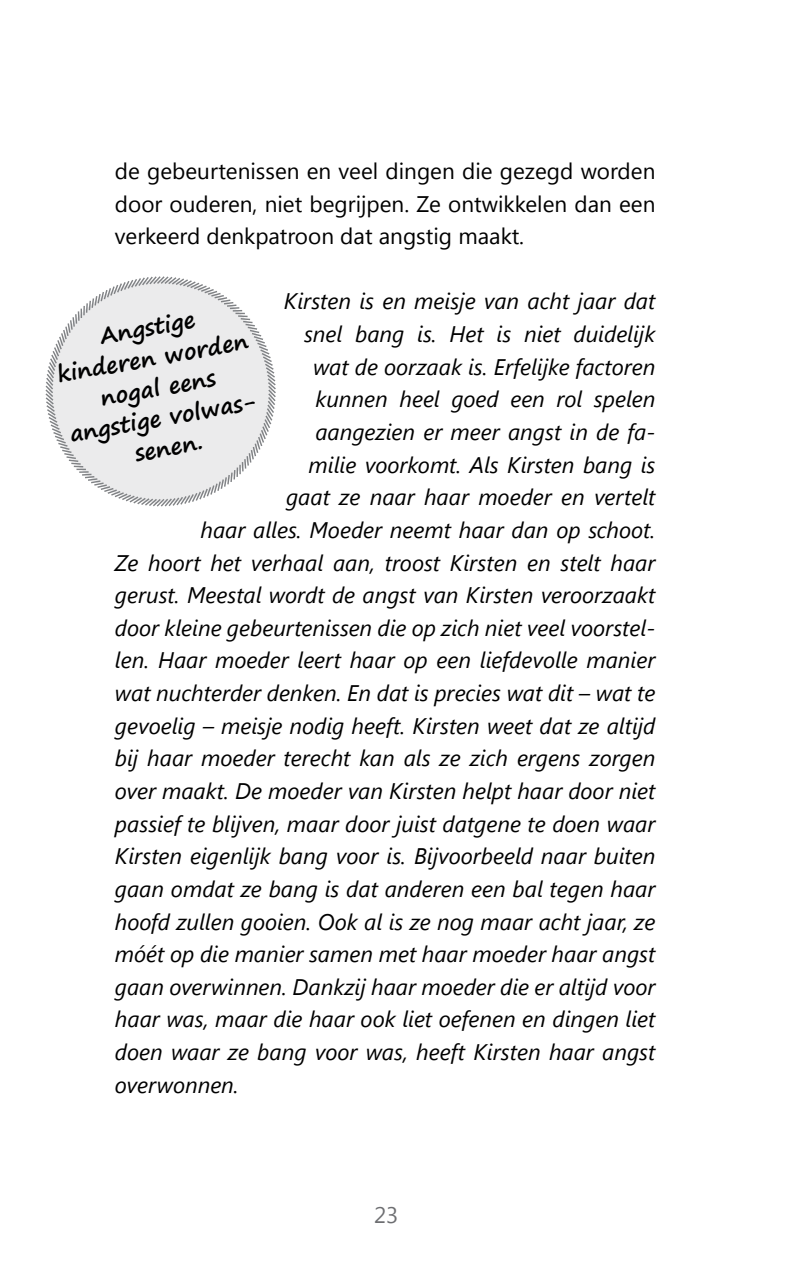
<style>
.page{position:relative;width:798px;height:1276px;background:#fff}
.page>*{position:absolute;margin:0;border:0;box-sizing:border-box;transform-origin:0 0}
.t1{font:italic 22.5px "Segoe UI";color:#000}
.t2{font:22.5px/32.6px "Segoe UI";color:#000;text-align:justify}
.t3{font:700 22.5px/30.4px "Segoe Print";color:#000;text-align:center}
.t4{font:22.5px "Segoe UI";color:#6d6e71}
</style>
<div class="page">
<svg style="left:45px;top:276px;width:231px;height:230px"></svg>
<svg style="left:153px;top:495px;width:13px;height:12px"></svg>
<p class="t2" style="left:115px;top:154px;width:542px">de gebeurtenissen en veel dingen die gezegd worden door ouderen, niet begrijpen. Ze ontwikkelen dan een verkeerd denkpatroon dat angstig maakt.</p>
<p class="t1" style="left:284px;top:286px;width:373px">Kirsten is en meisje van acht jaar dat</p>
<p class="t1" style="left:304px;top:318px;width:353px">snel bang is. Het is niet duidelijk</p>
<p class="t1" style="left:313px;top:351px;width:343px">wat de oorzaak is. Erfelijke factoren</p>
<p class="t1" style="left:315px;top:384px;width:341px">kunnen heel goed een rol spelen</p>
<p class="t1" style="left:315px;top:416px;width:341px">aangezien er meer angst in de fa-</p>
<p class="t1" style="left:308px;top:449px;width:348px">milie voorkomt. Als Kirsten bang is</p>
<p class="t1" style="left:286px;top:481px;width:371px">gaat ze naar haar moeder en vertelt</p>
<p class="t1" style="left:200px;top:514px;width:456px">haar alles. Moeder neemt haar dan op schoot.</p>
<p class="t1" style="left:115px;top:547px;width:542px">Ze hoort het verhaal aan, troost Kirsten en stelt haar</p>
<p class="t1" style="left:115px;top:579px;width:542px">gerust. Meestal wordt de angst van Kirsten veroorzaakt</p>
<p class="t1" style="left:115px;top:612px;width:542px">door kleine gebeurtenissen die op zich niet veel voorstel-</p>
<p class="t1" style="left:115px;top:645px;width:542px">len. Haar moeder leert haar op een liefdevolle manier</p>
<p class="t1" style="left:115px;top:677px;width:541px">wat nuchterder denken. En dat is precies wat dit – wat te</p>
<p class="t1" style="left:115px;top:710px;width:542px">gevoelig – meisje nodig heeft. Kirsten weet dat ze altijd</p>
<p class="t1" style="left:115px;top:743px;width:541px">bij haar moeder terecht kan als ze zich ergens zorgen</p>
<p class="t1" style="left:115px;top:775px;width:542px">over maakt. De moeder van Kirsten helpt haar door niet</p>
<p class="t1" style="left:115px;top:808px;width:542px">passief te blijven, maar door juist datgene te doen waar</p>
<p class="t1" style="left:115px;top:840px;width:542px">Kirsten eigenlijk bang voor is. Bijvoorbeeld naar buiten</p>
<p class="t1" style="left:115px;top:873px;width:542px">gaan omdat ze bang is dat anderen een bal tegen haar</p>
<p class="t1" style="left:115px;top:906px;width:542px">hoofd zullen gooien. Ook al is ze nog maar acht jaar, ze</p>
<p class="t1" style="left:115px;top:938px;width:542px">móét op die manier samen met haar moeder haar angst</p>
<p class="t1" style="left:115px;top:971px;width:542px">gaan overwinnen. Dankzij haar moeder die er altijd voor</p>
<p class="t1" style="left:115px;top:1004px;width:542px">haar was, maar die haar ook liet oefenen en dingen liet</p>
<p class="t1" style="left:115px;top:1036px;width:542px">doen waar ze bang voor was, heeft Kirsten haar angst</p>
<p class="t1" style="left:115px;top:1069px;width:125px">overwonnen.</p>
<p class="t3" style="left:49px;top:329px;width:195px;rotate:-10deg">Angstige kinderen worden nogal eens angstige volwas&shy;senen.</p>
<p class="t4" style="left:374px;top:1199px;width:26px">23</p>
</div>
